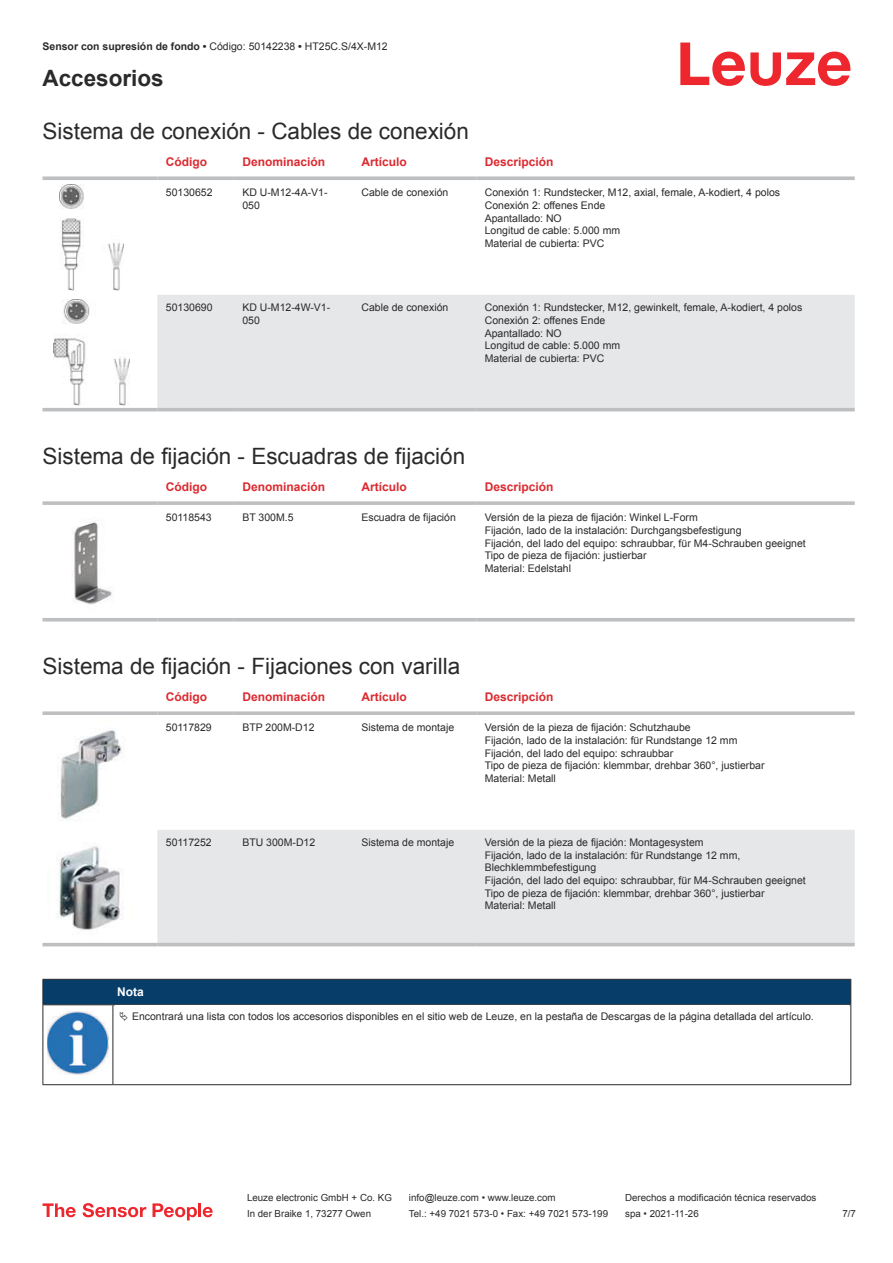
<style>
.page{position:relative;width:893px;height:1263px;background:#fff}
.page>*{position:absolute;margin:0;border:0;box-sizing:border-box;transform-origin:0 0}
.t1{font:22.5px "Arial";color:#2b292a}
.t2{font:700 22.5px "Arial";color:#2b292a}
.t3{font:700 12px "Arial";color:#db2a30}
.t4{font:700 12px "Arial";color:#fff}
.t5{font:10.5px/12.6px "Arial";color:#2b292a}
.t6{font:9.75px "Arial";color:#2b292a}
.s1{font-weight:700}
</style>
<div class="page">
<svg style="left:680px;top:43px;width:170px;height:43px"></svg>
<svg style="left:43px;top:342px;width:812px;height:70px"></svg>
<div style="left:157px;top:295px;width:698px;height:113px;background:#e6e7e9"></div>
<svg style="left:43px;top:176px;width:114px;height:4px"></svg>
<svg style="left:157px;top:176px;width:77px;height:4px"></svg>
<svg style="left:234px;top:176px;width:119px;height:4px"></svg>
<svg style="left:353px;top:176px;width:123px;height:4px"></svg>
<svg style="left:476px;top:176px;width:379px;height:4px;background:#c4c6c8"></svg>
<hr style="left:43px;top:408px;width:114px;height:3px;background:#bdbfc1">
<hr style="left:157px;top:408px;width:77px;height:3px;background:#bdbfc1">
<hr style="left:234px;top:408px;width:119px;height:3px;background:#bdbfc1">
<hr style="left:353px;top:408px;width:123px;height:3px;background:#bdbfc1">
<hr style="left:476px;top:408px;width:379px;height:3px;background:#bdbfc1">
<img style="left:59px;top:184px;width:65px;height:107px">
<img style="left:54px;top:299px;width:75px;height:106px">
<svg style="left:43px;top:621px;width:812px;height:1px"></svg>
<svg style="left:43px;top:501px;width:114px;height:4px"></svg>
<svg style="left:157px;top:501px;width:77px;height:4px"></svg>
<svg style="left:234px;top:501px;width:119px;height:4px"></svg>
<svg style="left:353px;top:501px;width:123px;height:4px"></svg>
<svg style="left:476px;top:501px;width:379px;height:4px;background:#c3c5c7"></svg>
<hr style="left:43px;top:618px;width:114px;height:3px;background:#bdbfc1">
<hr style="left:157px;top:618px;width:77px;height:3px;background:#bdbfc1">
<hr style="left:234px;top:618px;width:119px;height:3px;background:#bdbfc1">
<hr style="left:353px;top:618px;width:123px;height:3px;background:#bdbfc1">
<hr style="left:476px;top:618px;width:379px;height:3px;background:#bdbfc1">
<img style="left:72px;top:521px;width:41px;height:84px">
<div style="left:157px;top:830px;width:698px;height:113px;background:#e6e7e9"></div>
<svg style="left:43px;top:711px;width:114px;height:4px"></svg>
<svg style="left:157px;top:711px;width:77px;height:4px"></svg>
<svg style="left:234px;top:711px;width:119px;height:4px"></svg>
<svg style="left:353px;top:711px;width:123px;height:4px"></svg>
<svg style="left:476px;top:711px;width:379px;height:4px;background:#c3c5c7"></svg>
<hr style="left:43px;top:943px;width:114px;height:3px;background:#bdbfc1">
<hr style="left:157px;top:943px;width:77px;height:3px;background:#bdbfc1">
<hr style="left:234px;top:943px;width:119px;height:3px;background:#bdbfc1">
<hr style="left:353px;top:943px;width:123px;height:3px;background:#bdbfc1">
<hr style="left:476px;top:943px;width:379px;height:3px;background:#bdbfc1">
<img style="left:60px;top:730px;width:62px;height:89px">
<img style="left:57px;top:846px;width:65px;height:84px">
<div style="left:43px;top:979px;width:808px;height:26px;background:#063d69"></div>
<hr style="left:113px;top:1004px;width:738px;height:1px;background:#2b292a">
<hr style="left:43px;top:1005px;width:1px;height:75px;background:#2b292a">
<hr style="left:113px;top:1005px;width:1px;height:75px;background:#2b292a">
<hr style="left:850px;top:1005px;width:1px;height:75px;background:#2b292a">
<hr style="left:43px;top:1084px;width:70px;height:1px;background:#2b292a">
<hr style="left:113px;top:1084px;width:738px;height:1px;background:#2b292a">
<img style="left:47px;top:1011px;width:61px;height:63px">
<svg style="left:43px;top:1203px;width:33px;height:14px"></svg>
<svg style="left:83px;top:1203px;width:63px;height:14px"></svg>
<svg style="left:153px;top:1203px;width:44px;height:17px"></svg>
<hr style="left:198px;top:1203px;width:3px;height:14px;background:#ed272d">
<svg style="left:203px;top:1207px;width:10px;height:10px"></svg>
<p class="t5" style="left:43px;top:41px;width:347px"><span class="s1">Sensor con supresión de fondo •</span> Código: 50142238 <span class="s1">•</span> HT25C.S/4X-M12</p>
<h1 class="t2" style="left:43px;top:70px;width:123px">Accesorios</h1>
<h1 class="t1" style="left:43px;top:123px;width:428px">Sistema de conexión - Cables de conexión</h1>
<p class="t3" style="left:166px;top:157px;width:43px">Código</p>
<p class="t3" style="left:242px;top:157px;width:84px">Denominación</p>
<p class="t3" style="left:361px;top:157px;width:47px">Artículo</p>
<p class="t3" style="left:485px;top:157px;width:70px">Descripción</p>
<p class="t5" style="left:166px;top:187px;width:48px">50130652</p>
<p class="t5" style="left:242px;top:187px;width:87px">KD U-M12-4A-V1-<br>050</p>
<p class="t5" style="left:361px;top:187px;width:88px">Cable de conexión</p>
<p class="t5" style="left:485px;top:187px;width:297px">Conexión 1: Rundstecker, M12, axial, female, A-kodiert, 4 polos<br>Conexión 2: offenes Ende<br>Apantallado: NO<br>Longitud de cable: 5.000 mm<br>Material de cubierta: PVC</p>
<p class="t5" style="left:166px;top:302px;width:48px">50130690</p>
<p class="t5" style="left:242px;top:302px;width:89px">KD U-M12-4W-V1-<br>050</p>
<p class="t5" style="left:361px;top:302px;width:88px">Cable de conexión</p>
<p class="t5" style="left:485px;top:302px;width:319px">Conexión 1: Rundstecker, M12, gewinkelt, female, A-kodiert, 4 polos<br>Conexión 2: offenes Ende<br>Apantallado: NO<br>Longitud de cable: 5.000 mm<br>Material de cubierta: PVC</p>
<h1 class="t1" style="left:43px;top:448px;width:424px">Sistema de fijación - Escuadras de fijación</h1>
<p class="t3" style="left:166px;top:482px;width:43px">Código</p>
<p class="t3" style="left:242px;top:482px;width:84px">Denominación</p>
<p class="t3" style="left:361px;top:482px;width:47px">Artículo</p>
<p class="t3" style="left:485px;top:482px;width:70px">Descripción</p>
<p class="t5" style="left:166px;top:512px;width:47px">50118543</p>
<p class="t5" style="left:242px;top:512px;width:53px">BT 300M.5</p>
<p class="t5" style="left:361px;top:512px;width:96px">Escuadra de fijación</p>
<p class="t5" style="left:485px;top:512px;width:323px">Versión de la pieza de fijación: Winkel L-Form<br>Fijación, lado de la instalación: Durchgangsbefestigung<br>Fijación, del lado del equipo: schraubbar, für M4-Schrauben geeignet Tipo de pieza de fijación: justierbar<br>Material: Edelstahl</p>
<h1 class="t1" style="left:43px;top:658px;width:419px">Sistema de fijación - Fijaciones con varilla</h1>
<p class="t3" style="left:166px;top:692px;width:43px">Código</p>
<p class="t3" style="left:242px;top:692px;width:84px">Denominación</p>
<p class="t3" style="left:361px;top:692px;width:47px">Artículo</p>
<p class="t3" style="left:485px;top:692px;width:70px">Descripción</p>
<p class="t5" style="left:166px;top:722px;width:47px">50117829</p>
<p class="t5" style="left:242px;top:722px;width:74px">BTP 200M-D12</p>
<p class="t5" style="left:361px;top:722px;width:94px">Sistema de montaje</p>
<p class="t5" style="left:485px;top:722px;width:281px">Versión de la pieza de fijación: Schutzhaube<br>Fijación, lado de la instalación: für Rundstange 12 mm Fijación, del lado del equipo: schraubbar<br>Tipo de pieza de fijación: klemmbar, drehbar 360°, justierbar Material: Metall</p>
<p class="t5" style="left:166px;top:837px;width:47px">50117252</p>
<p class="t5" style="left:242px;top:837px;width:74px">BTU 300M-D12</p>
<p class="t5" style="left:361px;top:837px;width:94px">Sistema de montaje</p>
<p class="t5" style="left:485px;top:837px;width:323px">Versión de la pieza de fijación: Montagesystem<br>Fijación, lado de la instalación: für Rundstange 12 mm, Blechklemmbefestigung<br>Fijación, del lado del equipo: schraubbar, für M4-Schrauben geeignet Tipo de pieza de fijación: klemmbar, drehbar 360°, justierbar Material: Metall</p>
<p class="t4" style="left:117px;top:987px;width:28px">Nota</p>
<p class="t5" style="left:132px;top:1010px;width:683px">Encontrará una lista con todos los accesorios disponibles en el sitio web de Leuze, en la pestaña de Descargas de la página detallada del artículo.</p>
<p class="t6" style="left:247px;top:1194px;width:146px">Leuze electronic GmbH + Co. KG</p>
<p class="t6" style="left:409px;top:1194px;width:148px">info@leuze.com • www.leuze.com</p>
<p class="t6" style="left:625px;top:1194px;width:193px">Derechos a modificación técnica reservados</p>
<p class="t6" style="left:247px;top:1210px;width:126px">In der Braike 1, 73277 Owen</p>
<p class="t6" style="left:409px;top:1210px;width:201px">Tel.: +49 7021 573-0 • Fax: +49 7021 573-199</p>
<p class="t6" style="left:625px;top:1210px;width:75px">spa • 2021-11-26</p>
<p class="t6" style="left:842px;top:1210px;width:15px">7 /7</p>
</div>
